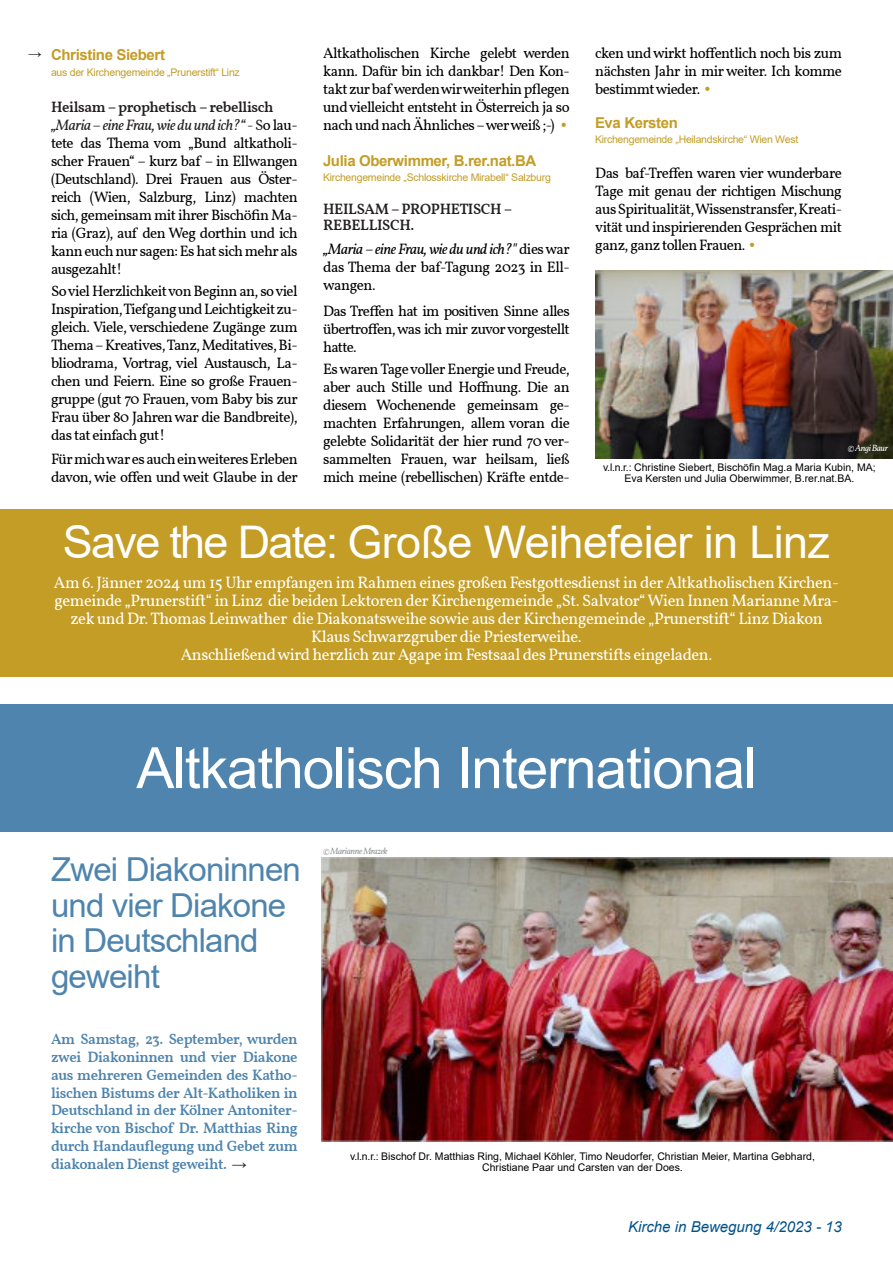
<style>
.page{position:relative;width:893px;height:1263px;background:#fff}
.page>*{position:absolute;margin:0;border:0;box-sizing:border-box;transform-origin:0 0}
.t1{font:57px "Arial";letter-spacing:-.02em;color:#fff}
.t2{font:45px "Arial";letter-spacing:-.015em;color:#fff}
.t3{font:33px/35.5px "Arial";letter-spacing:-.025em;color:#4e84ad}
.t4{font:16.5px/18px "Vollkorn";letter-spacing:-.025em;color:#fff;text-align:center}
.t5{font:15px/18px "Vollkorn";letter-spacing:-.04em;color:#000;text-align:justify}
.t6{font:500 15px/17.9px "Vollkorn";letter-spacing:-.025em;color:#4e84ad;text-align:justify}
.t7{font:700 15px "Arial";letter-spacing:-.025em;color:#c39d26}
.t8{font:500 15px/16px "Vollkorn";letter-spacing:-.025em;color:#231f20}
.t9{font:italic 15px "Arial";color:#005189}
.t10{font:13.5px "Arial";color:#231f20}
.t11{font:10.5px/10.8px "Arial";color:#000;text-align:center}
.t12{font:10.5px "Arial";letter-spacing:-.025em;color:#c39d26}
.t13{font:italic 9px "Vollkorn";letter-spacing:-.04em;color:#939598}
.t14{font:italic 9px "Vollkorn";letter-spacing:-.04em;color:#fff}
.s1{font-weight:500;color:#231f20}
.s2{font-style:italic;color:#231f20}
.s3{color:#231f20}
.s4{font-family:"Eras ITC";font-weight:300;color:#c39d26}
.s5{font-style:italic}
.s6{font-family:"Arial";font-weight:400;color:#231f20}
</style>
<div class="page">
<hr style="left:0;top:0;width:1px;height:128px;background:#d5ab08">
<div style="left:0;top:704px;width:893px;height:128px;background:#4e84ad"></div>
<img style="left:321px;top:857px;width:572px;height:284px">
<img style="left:596px;top:270px;width:297px;height:188px">
<div style="left:0;top:510px;width:893px;height:167px;background:#c39d26"></div>
<p class="t10" style="left:28px;top:48px;width:15px">→</p>
<p class="t7" style="left:51px;top:49px;width:116px">Christine Siebert</p>
<p class="t12" style="left:51px;top:68px;width:190px">aus der Kirchengemeinde „Prunerstift“ Linz</p>
<p class="t5" style="left:51px;top:99px;width:248px;text-align:left"><span class="s1">Heilsam – prophetisch – rebellisch </span><span class="s2">„Maria – eine Frau,wie du und ich?“</span> <span class="s3">-S</span>olau&shy;tete das Thema vom „Bund altkatholi&shy;scher Frauen“ – kurz baf – in Ellwangen (Deutschland). Drei Frauen aus Öster&shy;reich (Wien, Salzburg, Linz) machten sich, gemeinsam mit ihrer Bischöfin Ma&shy;ria (Graz), auf den Weg dorthin und ich kann euch nur sagen: Es hat sich mehr als ausgezahlt!</p>
<p class="t5" style="left:51px;top:284px;width:248px">Soviel Herzlichkeitvon Beginn an, soviel Inspiration,TiefgangundLeichtigkeitzu&shy;gleich. Viele, verschiedene Zugänge zum Thema–Kreatives,Tanz,Meditatives,Bi&shy;bliodrama, Vortrag, viel Austausch, La&shy;chen und Feiern. Eine so große Frauen&shy;gruppe (gut 70 Frauen, vom Baby bis zur Frau über 80 Jahrenwar die Bandbreite), das tat einfach gut!</p>
<p class="t5" style="left:51px;top:452px;width:248px">FürmichwaresaucheinweiteresErleben davon, wie offen und weit Glaube in der</p>
<p class="t5" style="left:323px;top:45px;width:248px">Altkatholischen Kirche gelebt werden kann. Dafür bin ich dankbar! Den Kon&shy;takt zurbaf werdenwirweiterhinpflegen undvielleicht entsteht in Österreich ja so nach und nach Ähnliches–werweiß ;-) <span class="s4">•</span></p>
<p class="t7" style="left:323px;top:155px;width:215px">Julia Oberwimmer, B.rer.nat.BA</p>
<p class="t12" style="left:323px;top:173px;width:229px">Kirchengemeinde „Schlosskirche Mirabell“ Salzburg</p>
<p class="t8" style="left:323px;top:203px;width:191px">HEILSAM – PROPHETISCH –<br>REBELLISCH.</p>
<p class="t5" style="left:323px;top:242px;width:248px"><span class="s5">„Maria – eine Frau, wie du und ich?"</span> dieswar das Thema der baf-Tagung 2023 in Ell&shy;wangen.</p>
<p class="t5" style="left:323px;top:303px;width:248px">Das Treffen hat im positiven Sinne alles übertroffen,was ich mir zuvorvorgestellt hatte.</p>
<p class="t5" style="left:323px;top:362px;width:248px">Eswaren Tagevoller Energie und Freude, aber auch Stille und Hoffnung. Die an diesem Wochenende gemeinsam ge&shy;machten Erfahrungen, allem voran die gelebte Solidarität der hier rund 70 ver&shy;sammelten Frauen, war heilsam, ließ mich meine (rebellischen) Kräfte entde-</p>
<p class="t5" style="left:595px;top:45px;width:248px">cken undwirkt hoffentlich noch bis zum nächsten Jahr in mir weiter. Ich komme bestimmtwieder. <span class="s4">•</span></p>
<p class="t7" style="left:595px;top:117px;width:84px">Eva Kersten</p>
<p class="t12" style="left:595px;top:135px;width:205px">Kirchengemeinde „Heilandskirche“ Wien West</p>
<p class="t5" style="left:595px;top:165px;width:248px">Das baf-Treffen waren vier wunderbare Tage mit genau der richtigen Mischung ausSpiritualität,Wissenstransfer,Kreati&shy;vität und inspirierenden Gesprächen mit ganz, ganz tollen Frauen. <span class="s4">•</span></p>
<p class="t14" style="left:848px;top:445px;width:42px">©AngiBaur</p>
<p class="t11" style="left:603px;top:463px;width:274px">v.l.n.r.: Christine Siebert, Bischöfin Mag.a Maria Kubin, MA;<br>Eva Kersten und Julia Oberwimmer, B.rer.nat.BA.</p>
<h2 class="t2" style="left:63px;top:525px;width:768px">Save the Date: Große Weihefeier in Linz</h2>
<p class="t4" style="left:54px;top:575px;width:786px">Am 6. Jänner 2024 um 15 Uhr empfangen im Rahmen eines großen Festgottesdienst in der Altkatholischen Kirchen&shy;gemeinde „Prunerstift“ in Linz die beiden Lektoren der Kirchengemeinde „St. Salvator“Wien Innen Marianne Mra&shy;zek und Dr. Thomas Leinwather die Diakonatsweihe sowie aus der Kirchengemeinde „Prunerstift“ Linz Diakon Klaus Schwarzgruber die Priesterweihe.<br>Anschließendwird herzlich zur Agape im Festsaal des Prunerstifts eingeladen.</p>
<h1 class="t1" style="left:136px;top:747px;width:622px">Altkatholisch International</h1>
<h3 class="t3" style="left:51px;top:855px;width:251px">Zwei Diakoninnen und vier Diakone in Deutschland geweiht</h3>
<p class="t6" style="left:51px;top:1031px;width:248px">Am Samstag, 23. September, wurden zwei Diakoninnen und vier Diakone aus mehreren Gemeinden des Katho&shy;lischen Bistums der Alt-Katholiken in Deutschland in der Kölner Antoniter&shy;kirche von Bischof Dr. Matthias Ring durch Handauflegung und Gebet zum diakonalen Dienst geweiht. <span class="s6">→</span></p>
<p class="t13" style="left:323px;top:848px;width:66px">©MarianneMrazek</p>
<p class="t11" style="left:350px;top:1152px;width:466px">v.l.n.r.: Bischof Dr. Matthias Ring, Michael Köhler, Timo Neudorfer, Christian Meier, Martina Gebhard,<br>Christiane Paar und Carsten van der Does.</p>
<p class="t9" style="left:628px;top:1221px;width:215px">Kirche in Bewegung 4/2023 - 13</p>
</div>
